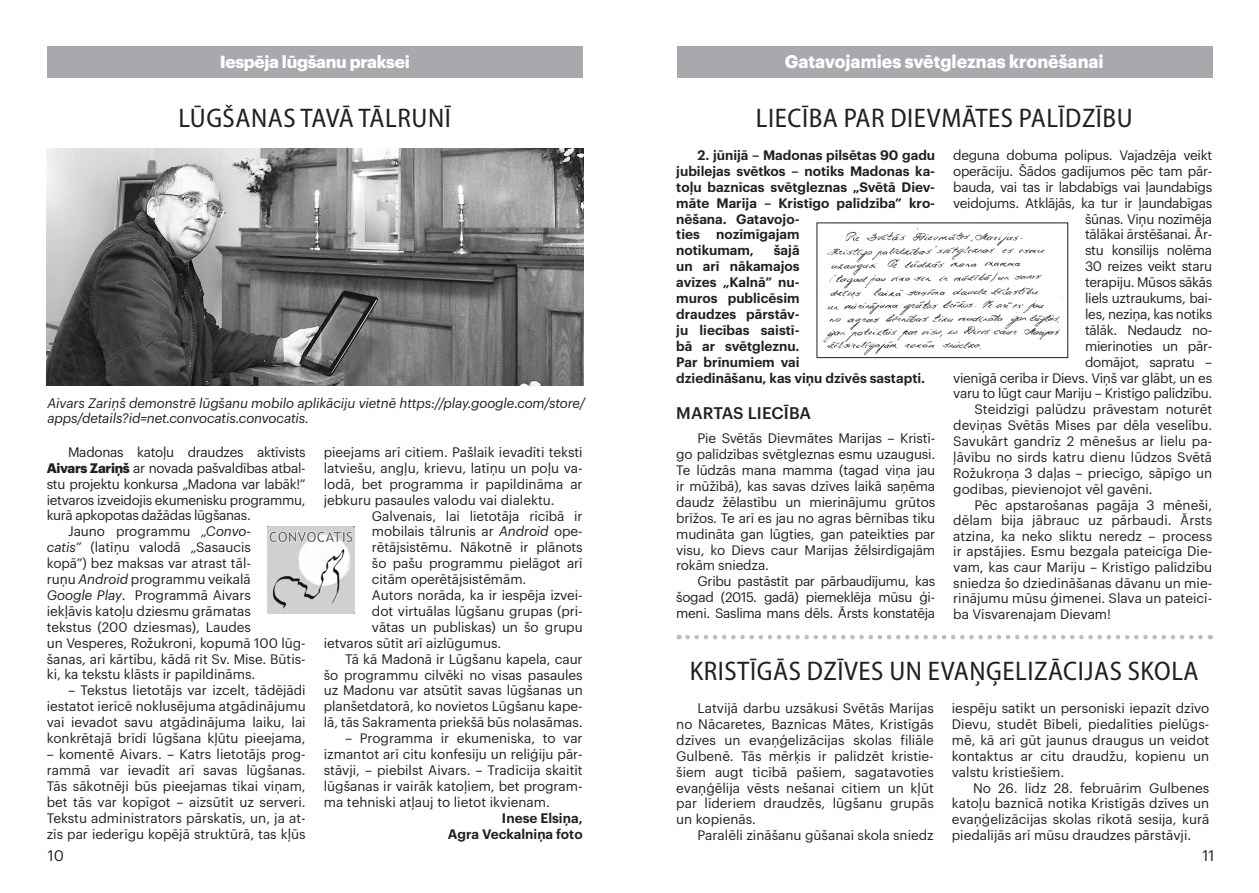
<style>
.page{position:relative;width:1259px;height:893px;background:#fff}
.page>*{position:absolute;margin:0;border:0;box-sizing:border-box;transform-origin:0 0}
.t1{font:semi-condensed 27px "Myriad Pro";letter-spacing:.02em;color:#231f20}
.t2{font:700 18px "Graphik";color:#fff}
.t3{font:700 17.1px "Graphik";letter-spacing:-.015em;color:#fff}
.t4{font:500 16.5px "Graphik";letter-spacing:.005em;color:#231f20}
.t5{font:15px "Graphik";color:#231f20}
.t6{font:13.5px/15.9px "Graphik";letter-spacing:-.005em;color:#231f20;text-align:justify}
.t7{font:13.5px "Graphik";letter-spacing:-.025em;color:#231f20}
.t8{font:600 13.5px/15.9px "Graphik";color:#231f20}
.t9{font:italic 13.5px/15.9px "Graphik";letter-spacing:-.01em;color:#231f20}
.s1{font-weight:700}
.s2{font-style:italic}
</style>
<div class="page">
<img style="left:823px;top:228px;width:240px;height:128px">
<div style="left:816px;top:223px;width:252px;height:135px;border:1px solid #231f20"></div>
<img style="left:268px;top:526px;width:87px;height:87px">
<div style="left:677px;top:47px;width:535px;height:31px;background:#a8a9ad"></div>
<div style="left:48px;top:47px;width:535px;height:31px;background:#a8a9ad"></div>
<svg style="left:687px;top:635px;width:524px;height:4px"></svg>
<img style="left:47px;top:149px;width:536px;height:237px">
<p class="t3" style="left:220px;top:49px;width:191px">Iespēja lūgšanu praksei</p>
<h2 class="t2" style="left:785px;top:48px;width:320px">Gatavojamies svētgleznas kronēšanai</h2>
<h1 class="t1" style="left:178px;top:101px;width:274px">LŪGŠANAS TAVĀ TĀLRUNĪ</h1>
<p class="t9" style="left:47px;top:394px;width:539px">Aivars Zariņš demonstrē lūgšanu mobilo aplikāciju vietnē https://play.google.com/store/ apps/details?id=net.convocatis.convocatis.</p>
<p class="t6" style="left:68px;top:443px;width:239px">Madonas katoļu draudzes aktīvists</p>
<p class="t7" style="left:47px;top:458px;width:260px"><span class="s1">Aivars Zariņš</span> ar novada pašvaldības atbal-</p>
<p class="t7" style="left:47px;top:474px;width:260px">stu projektu konkursa „Madona var labāk!”</p>
<p class="t7" style="left:47px;top:489px;width:260px">ietvaros izveidojis ekumenisku programmu,</p>
<p class="t7" style="left:47px;top:505px;width:206px">kurā apkopotas dažādas lūgšanas.</p>
<p class="t6" style="left:68px;top:522px;width:184px">Jauno programmu <span class="s2">„Convo-</span></p>
<p class="t6" style="left:47px;top:538px;width:206px"><span class="s2">catis”</span> (latīņu valodā „Sasaucis</p>
<p class="t6" style="left:47px;top:554px;width:206px">kopā”) bez maksas var atrast tāl-</p>
<p class="t6" style="left:47px;top:570px;width:206px">ruņu <span class="s2">Android</span> programmu veikalā</p>
<p class="t6" style="left:47px;top:586px;width:206px"><span class="s2">Google Play</span>. Programmā Aivars</p>
<p class="t6" style="left:47px;top:602px;width:206px">iekļāvis katoļu dziesmu grāmatas</p>
<p class="t6" style="left:47px;top:618px;width:206px">tekstus (200 dziesmas), Laudes</p>
<p class="t6" style="left:47px;top:634px;width:260px">un Vesperes, Rožukroni, kopumā 100 lūg-</p>
<p class="t6" style="left:47px;top:650px;width:260px">šanas, arī kārtību, kādā rit Sv. Mise. Būtis-</p>
<p class="t6" style="left:47px;top:665px;width:210px">ki, ka tekstu klāsts ir papildināms.</p>
<p class="t6" style="left:47px;top:681px;width:260px;text-indent:21px">– Tekstus lietotājs var izcelt, tādējādi iestatot ierīcē noklusējuma atgādinājumu vai ievadot savu atgādinājuma laiku, lai konkrētajā brīdī lūgšana kļūtu pieejama,</p>
<p class="t6" style="left:47px;top:745px;width:260px">– komentē Aivars. – Katrs lietotājs prog&shy;rammā var ievadīt arī savas lūgšanas.<br>Tās sākotnēji būs pieejamas tikai viņam, bet tās var kopīgot – aizsūtīt uz serveri.<br>Tekstu administrators pārskatīs, un, ja at&shy;zīs par iederīgu kopējā struktūrā, tas kļūs</p>
<p class="t6" style="left:324px;top:443px;width:260px">pieejams arī citiem. Pašlaik ievadīti teksti latviešu, angļu, krievu, latīņu un poļu va&shy;lodā, bet programma ir papildināma ar jebkuru pasaules valodu vai dialektu.</p>
<p class="t6" style="left:372px;top:506px;width:212px">Galvenais, lai lietotāja rīcībā ir</p>
<p class="t6" style="left:372px;top:522px;width:212px">mobilais tālrunis ar <span class="s2">Android</span> ope-</p>
<p class="t6" style="left:372px;top:538px;width:212px">rētājsistēmu. Nākotnē ir plānots</p>
<p class="t6" style="left:372px;top:554px;width:212px">šo pašu programmu pielāgot arī</p>
<p class="t6" style="left:372px;top:570px;width:156px">citām operētājsistēmām.</p>
<p class="t6" style="left:372px;top:586px;width:211px">Autors norāda, ka ir iespēja izvei-</p>
<p class="t6" style="left:372px;top:602px;width:211px">dot virtuālas lūgšanu grupas (pri-</p>
<p class="t6" style="left:372px;top:618px;width:212px">vātas un publiskas) un šo grupu</p>
<p class="t6" style="left:324px;top:634px;width:179px">ietvaros sūtīt arī aizlūgumus.</p>
<p class="t6" style="left:345px;top:650px;width:239px">Tā kā Madonā ir Lūgšanu kapela, caur</p>
<p class="t6" style="left:324px;top:666px;width:260px">šo programmu cilvēki no visas pasaules</p>
<p class="t6" style="left:324px;top:681px;width:260px">uz Madonu var atsūtīt savas lūgšanas un</p>
<p class="t6" style="left:324px;top:697px;width:260px">planšetdatorā, ko novietos Lūgšanu kape-</p>
<p class="t6" style="left:324px;top:713px;width:260px">lā, tās Sakramenta priekšā būs nolasāmas.</p>
<p class="t6" style="left:324px;top:729px;width:260px;text-indent:21px">– Programma ir ekumeniska, to var izmantot arī citu konfesiju un reliģiju pār&shy;stāvji, – piebilst Aivars. – Tradīcija skaitīt lūgšanas ir vairāk katoļiem, bet program&shy;ma tehniski atļauj to lietot ikvienam.</p>
<p class="t8" style="left:448px;top:809px;width:136px;text-align:right">I nese Elsiņa,<br>Agra Veckalniņa foto</p>
<h1 class="t1" style="left:756px;top:101px;width:378px">LIECĪBA PAR DIEVMĀTES PALĪDZĪBU</h1>
<p class="t8" style="left:676px;top:146px;width:260px;text-indent:21px">2. jūnijā – Madonas pilsētas 90 gadu jubilejas svētkos – notiks Madonas ka&shy;toļu baznīcas svētgleznas „Svētā Diev&shy;māte Marija – Kristīgo palīdzība” kro&shy;nēšana. Gatavojo-<br>ties nozīmīgajam<br>notikumam,</p>
<p class="t8" style="left:676px;top:241px;width:250px;text-indent:97px">šajā<br>un arī nākamajos<br>avīzes „Kalnā” nu-<br>muros publicēsim<br>draudzes pārstāv-<br>ju liecības saistī-<br>bā ar svētgleznu.<br>Par brīnumiem vai<br>dziedināšanu, kas viņu dzīvēs sastapti.</p>
<p class="t4" style="left:676px;top:400px;width:136px">M ARTAS LIECĪBA</p>
<p class="t6" style="left:676px;top:429px;width:260px;text-indent:21px">Pie Svētās Dievmātes Marijas – Kristī&shy;go palīdzības svētgleznas esmu uzaugusi.<br>Te lūdzās mana mamma (tagad viņa jau ir mūžībā), kas savas dzīves laikā saņēma daudz žēlastību un mierinājumu grūtos brīžos. Te arī es jau no agras bērnības tiku mudināta gan lūgties, gan pateikties par visu, ko Dievs caur Marijas žēlsirdīgajām rokām sniedza.</p>
<p class="t6" style="left:676px;top:572px;width:260px;text-indent:21px">Gribu pastāstīt par pārbaudījumu, kas šogad (2015. gadā) piemeklēja mūsu ģi&shy;meni. Saslima mans dēls. Ārsts konstatēja</p>
<p class="t7" style="left:953px;top:145px;width:260px">deguna dobuma polipus. Vajadzēja veikt</p>
<p class="t7" style="left:953px;top:161px;width:260px">operāciju. Šādos gadījumos pēc tam pār-</p>
<p class="t7" style="left:953px;top:177px;width:260px">bauda, vai tas ir labdabīgs vai ļaundabīgs</p>
<p class="t7" style="left:953px;top:193px;width:260px">veidojums. Atklājās, ka tur ir ļaundabīgas</p>
<p class="t7" style="left:1085px;top:208px;width:129px">šūnas. Viņu nozīmēja</p>
<p class="t7" style="left:1085px;top:224px;width:129px">tālākai ārstēšanai. Ār-</p>
<p class="t7" style="left:1085px;top:240px;width:129px">stu konsīlijs nolēma</p>
<p class="t7" style="left:1085px;top:256px;width:129px">30 reizes veikt staru</p>
<p class="t7" style="left:1085px;top:272px;width:129px">terapiju. Mūsos sākās</p>
<p class="t7" style="left:1085px;top:288px;width:129px">liels uztraukums, bai-</p>
<p class="t7" style="left:1085px;top:304px;width:129px">les, neziņa, kas notiks</p>
<p class="t7" style="left:1085px;top:320px;width:129px">tālāk. Nedaudz no-</p>
<p class="t7" style="left:1085px;top:336px;width:129px">mierinoties un pār-</p>
<p class="t7" style="left:1085px;top:352px;width:129px">domājot, sapratu –</p>
<p class="t7" style="left:953px;top:368px;width:260px">vienīgā cerība ir Dievs. Viņš var glābt, un es</p>
<p class="t7" style="left:953px;top:383px;width:260px">varu to lūgt caur Mariju – Kristīgo palīdzību.</p>
<p class="t6" style="left:974px;top:400px;width:239px">Steidzīgi palūdzu prāvestam noturēt</p>
<p class="t6" style="left:953px;top:416px;width:260px">deviņas Svētās Mises par dēla veselību.</p>
<p class="t6" style="left:953px;top:432px;width:260px">Savukārt gandrīz 2 mēnešus ar lielu pa-</p>
<p class="t6" style="left:953px;top:448px;width:260px">ļāvību no sirds katru dienu lūdzos Svētā</p>
<p class="t6" style="left:953px;top:464px;width:260px">Rožukroņa 3 daļas – priecīgo, sāpīgo un</p>
<p class="t6" style="left:953px;top:480px;width:201px">godības, pievienojot vēl gavēni.</p>
<p class="t6" style="left:974px;top:495px;width:239px">Pēc apstarošanas pagāja 3 mēneši,</p>
<p class="t6" style="left:953px;top:511px;width:260px">dēlam bija jābrauc uz pārbaudi. Ārsts</p>
<p class="t6" style="left:953px;top:527px;width:260px">atzina, ka neko sliktu neredz – process</p>
<p class="t6" style="left:953px;top:542px;width:260px">ir apstājies. Esmu bezgala pateicīga Die-</p>
<p class="t6" style="left:953px;top:558px;width:260px">vam, kas caur Mariju – Kristīgo palīdzību</p>
<p class="t6" style="left:953px;top:574px;width:260px">sniedza šo dziedināšanas dāvanu un mie-</p>
<p class="t6" style="left:953px;top:589px;width:260px">rinājumu mūsu ģimenei. Slava un pateicī-</p>
<p class="t6" style="left:953px;top:605px;width:159px">ba Visvarenajam Dievam!</p>
<h1 class="t1" style="left:690px;top:655px;width:510px">KRISTĪGĀS DZĪVES UN EVAŅĢELIZĀCIJAS SKOLA</h1>
<p class="t6" style="left:676px;top:699px;width:259px;text-indent:21px">Latvijā darbu uzsākusi Svētās Marijas no Nācaretes, Baznīcas Mātes, Kristīgās dzīves un evaņģelizācijas skolas filiāle Gulbenē. Tās mērķis ir palīdzēt kristie&shy;šiem augt ticībā pašiem, sagatavoties evaņģēlija vēsts nešanai citiem un kļūt par līderiem draudzēs, lūgšanu grupās un kopienās.</p>
<p class="t6" style="left:697px;top:826px;width:238px">Paralēli zināšanu gūšanai skola sniedz</p>
<p class="t6" style="left:952px;top:699px;width:259px">iespēju satikt un personiski iepazīt dzīvo Dievu, studēt Bībeli, piedalīties pielūgs&shy;mē, kā arī gūt jaunus draugus un veidot kontaktus ar citu draudžu, kopienu un valstu kristiešiem.</p>
<p class="t6" style="left:952px;top:779px;width:259px;text-indent:21px">No 26. līdz 28. februārim Gulbenes katoļu baznīcā notika Kristīgās dzīves un evaņģelizācijas skolas rīkotā sesija, kurā piedalījās arī mūsu draudzes pārstāvji.</p>
<p class="t5" style="left:48px;top:845px;width:18px">10</p>
<p class="t5" style="left:1202px;top:845px;width:13px">11</p>
</div>
